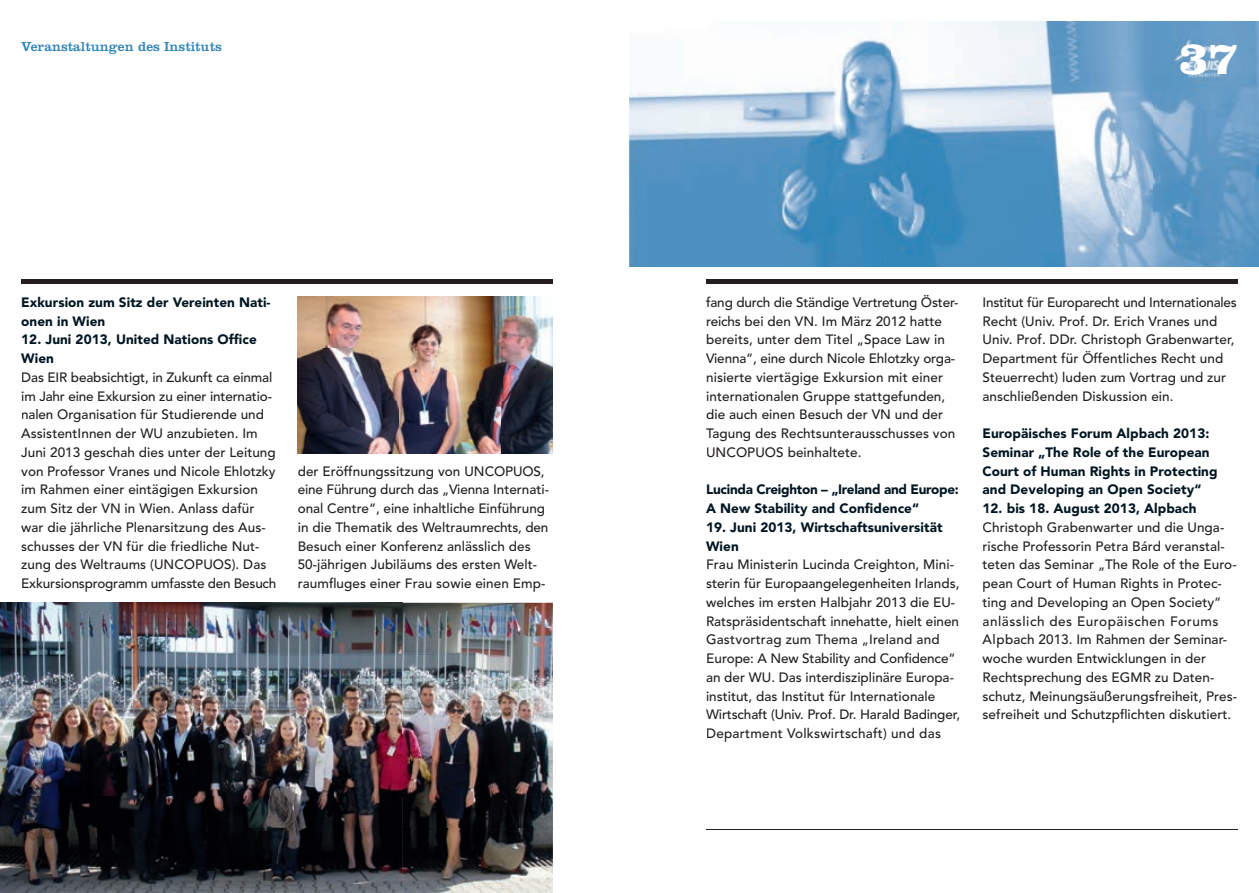
<style>
.page{position:relative;width:1259px;height:893px;background:#fff}
.page>*{position:absolute;margin:0;border:0;box-sizing:border-box;transform-origin:0 0}
.t1{font:700 48px "Clarendon";color:#fff}
.t2{font:500 13.5px/18.8px "Avenir";letter-spacing:.005em;color:#231f20}
.t3{font:900 13.5px/18.8px "Avenir";letter-spacing:.005em;color:#011622}
.t4{font:900 13.5px/18.8px "Avenir";letter-spacing:-.02em;color:#011622}
.t5{font:13.5px "Clarendon";letter-spacing:.005em;color:#2c84b7}
</style>
<div class="page">
<img style="left:629px;top:21px;width:630px;height:246px">
<hr style="left:706px;top:829px;width:531px;height:1px;background:#231f20">
<div style="left:21px;top:279px;width:532px;height:5px;background:#231f20"></div>
<div style="left:706px;top:279px;width:531px;height:5px;background:#231f20"></div>
<img style="left:298px;top:297px;width:255px;height:157px">
<img style="left:0;top:603px;width:553px;height:290px">
<img style="left:21px;top:829px;width:532px;height:1px">
<p class="t5" style="left:21px;top:39px;width:202px">Veranstaltungen des Instituts</p>
<p class="t3" style="left:21px;top:293px;width:251px">Exkursion zum Sitz der Vereinten Nati&shy;onen in Wien</p>
<p class="t3" style="left:21px;top:330px;width:237px">12. Juni 2013, United Nations Office<br>Wien</p>
<p class="t2" style="left:21px;top:368px;width:257px">Das EIR beabsichtigt, in Zukunft ca einmal im Jahr eine Exkursion zu einer internatio&shy;nalen Organisation für Studierende und AssistentInnen der WU anzubieten. Im Juni 2013 geschah dies unter der Leitung von Professor Vranes und Nicole Ehlotzky im Rahmen einer eintägigen Exkursion zum Sitz der VN in Wien. Anlass dafür war die jährliche Plenarsitzung des Aus&shy;schusses der VN für die friedliche Nut&shy;zung des Weltraums (UNCOPUOS). Das Exkursionsprogramm umfasste den Besuch</p>
<p class="t2" style="left:298px;top:462px;width:253px">der Eröffnungssitzung von UNCOPUOS, eine Führung durch das „Vienna Internati&shy;onal Centre“, eine inhaltliche Einführung in die Thematik des Weltraumrechts, den Besuch einer Konferenz anlässlich des 50-jährigen Jubiläums des ersten Welt&shy;raumfluges einer Frau sowie einen Emp-</p>
<h1 class="t1" style="left:1179px;top:29px;width:60px">37</h1>
<p class="t2" style="left:706px;top:293px;width:254px">fang durch die Ständige Vertretung Öster&shy;reichs bei den VN. Im März 2012 hatte bereits, unter dem Titel „Space Law in Vienna“, eine durch Nicole Ehlotzky orga&shy;nisierte viertägige Exkursion mit einer internationalen Gruppe stattgefunden, die auch einen Besuch der VN und der Tagung des Rechtsunterausschusses von UNCOPUOS beinhaltete.</p>
<p class="t4" style="left:706px;top:480px;width:254px">Lucinda Creighton – „Ireland and Europe:<br>A New Stability and Confidence“</p>
<p class="t3" style="left:706px;top:518px;width:238px">19. Juni 2013, Wirtschaftsuniversität<br>Wien</p>
<p class="t2" style="left:706px;top:556px;width:255px">Frau Ministerin Lucinda Creighton, Mini&shy;sterin für Europaangelegenheiten Irlands, welches im ersten Halbjahr 2013 die EU-Ratspräsidentschaft innehatte, hielt einen Gastvortrag zum Thema „Ireland and Europe: A New Stability and Confidence“ an der WU. Das interdisziplinäre Europa&shy;institut, das Institut für Internationale Wirtschaft (Univ. Prof. Dr. Harald Badinger, Department Volkswirtschaft) und das</p>
<p class="t2" style="left:982px;top:293px;width:256px">Institut für Europarecht und Internationales Recht (Univ. Prof. Dr. Erich Vranes und Univ. Prof. DDr. Christoph Grabenwarter, Department für Öffentliches Recht und Steuerrecht) luden zum Vortrag und zur anschließenden Diskussion ein.</p>
<p class="t3" style="left:982px;top:424px;width:236px">Europäisches Forum Alpbach 2013:<br>Seminar „The Role of the European Court of Human Rights in Protecting and Developing an Open Society“</p>
<p class="t3" style="left:982px;top:499px;width:216px">12. bis 18. August 2013, Alpbach</p>
<p class="t2" style="left:982px;top:518px;width:256px">Christoph Grabenwarter und die Unga&shy;rische Professorin Petra Bárd veranstal&shy;teten das Seminar „The Role of the Euro&shy;pean Court of Human Rights in Protec&shy;ting and Developing an Open Society“ anlässlich des Europäischen Forums Alpbach 2013. Im Rahmen der Seminar&shy;woche wurden Entwicklungen in der Rechtsprechung des EGMR zu Daten&shy;schutz, Meinungsäußerungsfreiheit, Pres&shy;sefreiheit und Schutzpflichten diskutiert.</p>
</div>
